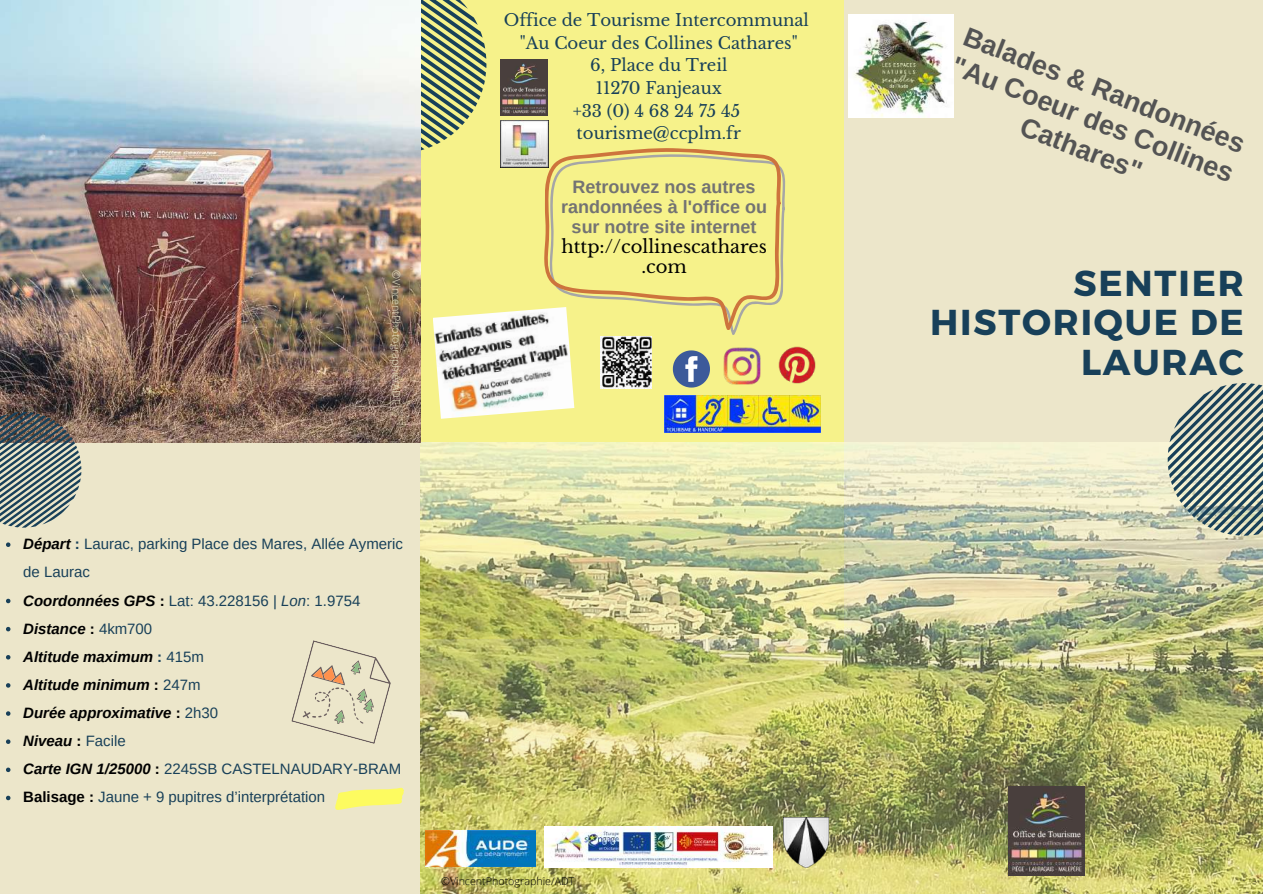
<style>
.page{position:relative;width:1263px;height:894px;background:#fff}
.page>*{position:absolute;margin:0;border:0;box-sizing:border-box;transform-origin:0 0}
.t1{font:700 36px/39.5px "Montserrat";letter-spacing:.05em;color:#184059;text-align:right}
.t2{font:700 27px/31.5px "Arimo";color:#545454;text-align:center}
.t3{font:700 18px/20.2px "Arimo";color:#737373;text-align:center}
.t4{font:18px/20.2px "Libre Baskerville";color:#000;text-align:center}
.t5{font:16.5px/22.5px "Libre Baskerville";color:#184059;text-align:center}
.t6{font:15px/28px "Arimo";color:#184059}
.t7{font:300 10.65px "Open Sans";color:#ece6ca}
.t8{font:300 10.65px "Open Sans";color:#000}
.s1{font-weight:700;font-style:italic;color:#000}
.s2{font-weight:700}
.s3{font-weight:700;color:#000}
.s4{font-style:italic}
</style>
<div class="page">
<div style="left:0;top:0;width:1263px;height:893px;background:#ece6ca"></div>
<div style="left:421px;top:0;width:422px;height:637px;background:#f6f28a"></div>
<img style="left:421px;top:442px;width:842px;height:451px">
<svg style="left:673px;top:350px;width:37px;height:37px"></svg>
<img style="left:723px;top:347px;width:37px;height:37px">
<img style="left:778px;top:346px;width:38px;height:38px">
<img style="left:664px;top:395px;width:156px;height:37px">
<img style="left:1009px;top:786px;width:75px;height:88px">
<svg style="left:542px;top:145px;width:244px;height:190px"></svg>
<img style="left:500px;top:59px;width:47px;height:56px">
<img style="left:425px;top:830px;width:111px;height:36px">
<svg style="left:6px;top:542px;width:4px;height:5px"></svg>
<svg style="left:6px;top:598px;width:4px;height:5px"></svg>
<svg style="left:6px;top:626px;width:4px;height:5px"></svg>
<svg style="left:6px;top:655px;width:4px;height:4px"></svg>
<svg style="left:6px;top:683px;width:4px;height:4px"></svg>
<svg style="left:6px;top:711px;width:4px;height:4px"></svg>
<svg style="left:6px;top:739px;width:4px;height:4px"></svg>
<svg style="left:6px;top:767px;width:4px;height:4px"></svg>
<svg style="left:6px;top:795px;width:4px;height:5px"></svg>
<svg style="left:291px;top:640px;width:100px;height:104px"></svg>
<img style="left:783px;top:817px;width:45px;height:50px">
<svg style="left:421px;top:0;width:66px;height:151px"></svg>
<img style="left:0;top:0;width:421px;height:442px">
<svg style="left:1168px;top:383px;width:95px;height:152px"></svg>
<img style="left:848px;top:15px;width:105px;height:102px">
<svg style="left:0;top:403px;width:90px;height:125px"></svg>
<img style="left:544px;top:826px;width:229px;height:41px">
<img style="left:501px;top:120px;width:47px;height:47px">
<svg style="left:335px;top:787px;width:69px;height:23px"></svg>
<img style="left:433px;top:307px;width:141px;height:111px">
<img style="left:600px;top:336px;width:52px;height:52px">
<p class="t7" style="left:404px;top:270px;width:135px;rotate:90deg">©VincentPhotographie/ADT</p>
<p class="t5" style="left:504px;top:9px;width:307px">Office de Tourisme Intercommunal "Au Coeur des Collines Cathares"<br>6, Place du Treil<br>11270 Fanjeaux<br>+33 (0) 4 68 24 75 45 tourisme@ccplm.fr</p>
<p class="t3" style="left:561px;top:176px;width:208px">Retrouvez nos autres randonnées à l'office ou sur notre site internet</p>
<p class="t4" style="left:561px;top:236px;width:207px">http://collinescathares .com</p>
<p class="t6" style="left:23px;top:530px;width:381px"><span class="s1">Départ</span> <span class="s2">:</span> Laurac, parking Place des Mares, Allée Aymeric de Laurac<br><span class="s1">Coordonnées GPS</span> <span class="s3">:</span> Lat: 43.228156 | <span class="s4">Lon</span>: 1.9754<br><span class="s1">Distance</span> <span class="s3">:</span> 4km700<br><span class="s1">Altitude maximum</span> <span class="s2">:</span> 415m<br><span class="s1">Altitude minimum</span> <span class="s3">:</span> 247m<br><span class="s1">Durée approximative</span> <span class="s3">:</span> 2h30<br><span class="s1">Niveau</span> <span class="s3">:</span> Facile<br><span class="s1">Carte IGN 1/25000</span> <span class="s3">:</span> 2245SB CASTELNAUDARY-BRAM<br><span class="s3">Balisage :</span> Jaune + 9 pupitres d’interprétation</p>
<p class="t8" style="left:441px;top:873px;width:135px">©VincentPhotographie/ADT</p>
<h2 class="t2" style="left:969px;top:21px;width:302px;rotate:21deg">Balades &amp; Randonnées "Au Coeur des Collines<br>Cathares"</h2>
<h1 class="t1" style="left:930px;top:261px;width:315px">SENTIER<br>HISTORIQUE DE<br>LAURAC</h1>
</div>
